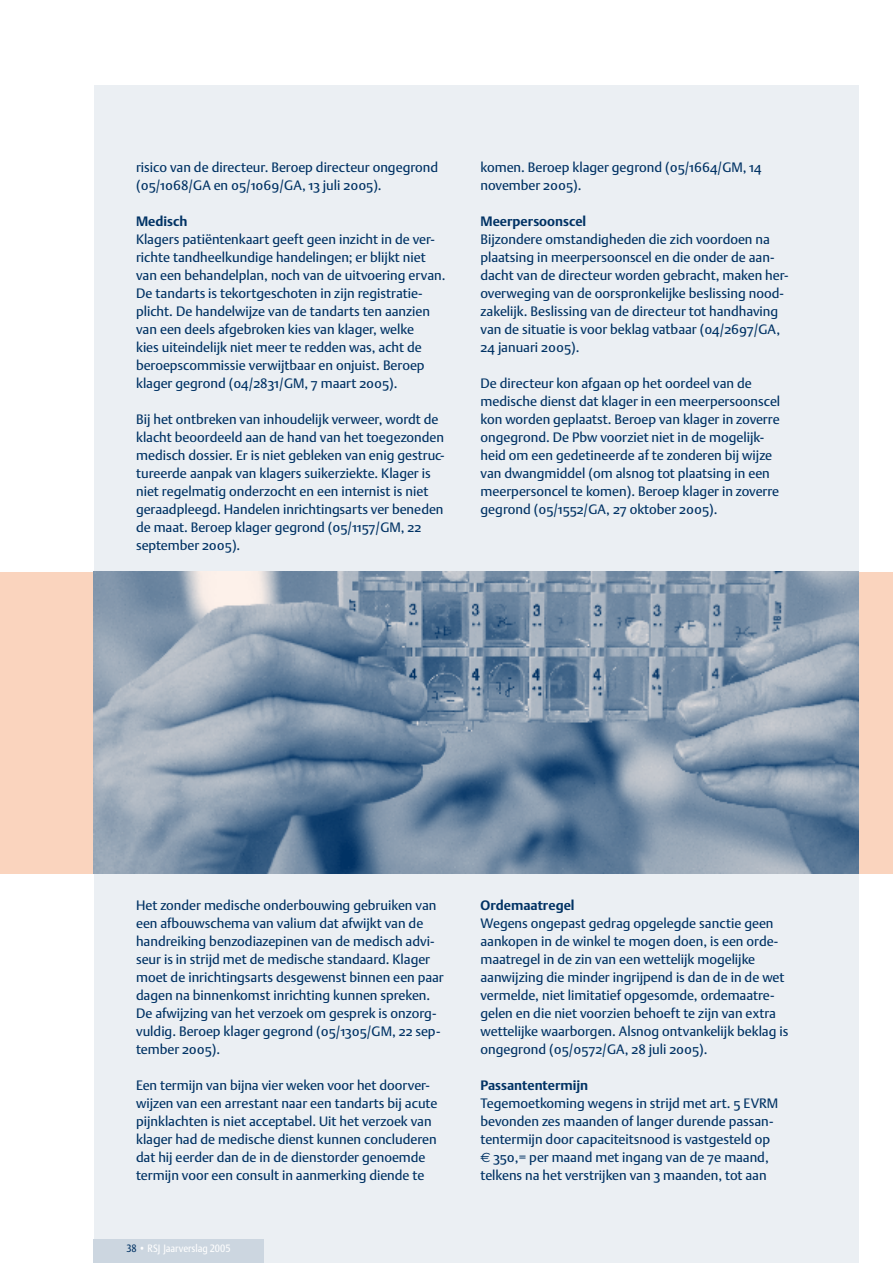
<style>
.page{position:relative;width:893px;height:1263px;background:#fff}
.page>*{position:absolute;margin:0;border:0;box-sizing:border-box;transform-origin:0 0}
.t1{font:13.5px/18px "DTL Argo ST";color:#003264}
.t2{font:700 13.5px "DTL Argo ST";color:#003264}
.t3{font:10.5px "DTL Argo T";color:#fff;scale:.89 1}
.s1{color:#003264}
.s2{font-family:"Euro Sans"}
</style>
<div class="page">
<div style="left:94px;top:85px;width:764px;height:1178px;background:#ebeff3"></div>
<div style="left:94px;top:1239px;width:170px;height:24px;background:#ccd6e0"></div>
<div style="left:0;top:572px;width:893px;height:302px;background:#fad4be"></div>
<img style="left:94px;top:572px;width:765px;height:302px">
<p class="t1" style="left:136px;top:158px;width:304px">risico van de directeur. Beroep directeur ongegrond (05/1068/GA en 05/1069/GA, 13 juli 2005).</p>
<p class="t2" style="left:136px;top:213px;width:53px">Medisch</p>
<p class="t1" style="left:136px;top:230px;width:311px">Klagers patiëntenkaart geeft geen inzicht in de ver&shy;richte tandheelkundige handelingen; er blijkt niet van een behandelplan, noch van de uitvoering ervan.<br>De tandarts is tekortgeschoten in zijn registratie&shy;plicht. De handelwijze van de tandarts ten aanzien van een deels afgebroken kies van klager, welke<br>kies uiteindelijk niet meer te redden was, acht de beroepscommissie verwijtbaar en onjuist. Beroep klager gegrond (04/2831/GM, 7 maart 2005).</p>
<p class="t1" style="left:136px;top:410px;width:310px">Bij het ontbreken van inhoudelijk verweer, wordt de klacht beoordeeld aan de hand van het toegezonden medisch dossier. Er is niet gebleken van enig gestruc&shy;tureerde aanpak van klagers suikerziekte. Klager is niet regelmatig onderzocht en een internist is niet geraadpleegd. Handelen inrichtingsarts ver beneden de maat. Beroep klager gegrond (05/1157/GM, 22 september 2005).</p>
<p class="t1" style="left:480px;top:158px;width:283px">komen. Beroep klager gegrond (05/1664/GM, 14 november 2005).</p>
<p class="t2" style="left:480px;top:213px;width:107px">Meerpersoonscel</p>
<p class="t1" style="left:480px;top:230px;width:309px">Bijzondere omstandigheden die zich voordoen na plaatsing in meerpersoonscel en die onder de aan&shy;dacht van de directeur worden gebracht, maken her&shy;overweging van de oorspronkelijke beslissing nood&shy;zakelijk. Beslissing van de directeur tot handhaving van de situatie is voor beklag vatbaar (04/2697/GA, 24 januari 2005).</p>
<p class="t1" style="left:480px;top:374px;width:301px">De directeur kon afgaan op het oordeel van de medische dienst dat klager in een meerpersoonscel kon worden geplaatst. Beroep van klager in zoverre ongegrond. De Pbw voorziet niet in de mogelijk&shy;heid om een gedetineerde af te zonderen bij wijze van dwangmiddel (om alsnog tot plaatsing in een meerpersoncel te komen). Beroep klager in zoverre gegrond (05/1552/GA, 27 oktober 2005).</p>
<p class="t1" style="left:136px;top:896px;width:309px">Het zonder medische onderbouwing gebruiken van een afbouwschema van valium dat afwijkt van de handreiking benzodiazepinen van de medisch advi&shy;seur is in strijd met de medische standaard. Klager moet de inrichtingsarts desgewenst binnen een paar dagen na binnenkomst inrichting kunnen spreken.<br>De afwijzing van het verzoek om gesprek is onzorg&shy;vuldig. Beroep klager gegrond (05/1305/GM, 22 sep&shy;tember 2005).</p>
<p class="t1" style="left:136px;top:1076px;width:303px">Een termijn van bijna vier weken voor het doorver&shy;wijzen van een arrestant naar een tandarts bij acute pijnklachten is niet acceptabel. Uit het verzoek van klager had de medische dienst kunnen concluderen dat hij eerder dan de in de dienstorder genoemde termijn voor een consult in aanmerking diende te</p>
<p class="t3" style="left:126px;top:1242px;width:119px"><span class="s1">38</span> • RSJ Jaarverslag 2005</p>
<p class="t2" style="left:480px;top:897px;width:96px">Ordemaatregel</p>
<p class="t1" style="left:480px;top:914px;width:309px">Wegens ongepast gedrag opgelegde sanctie geen aankopen in de winkel te mogen doen, is een orde&shy;maatregel in de zin van een wettelijk mogelijke aanwijzing die minder ingrijpend is dan de in de wet vermelde, niet limitatief opgesomde, ordemaatre&shy;gelen en die niet voorzien behoeft te zijn van extra wettelijke waarborgen. Alsnog ontvankelijk beklag is ongegrond (05/0572/GA, 28 juli 2005).</p>
<p class="t2" style="left:480px;top:1077px;width:109px">Passantentermijn</p>
<p class="t1" style="left:480px;top:1094px;width:299px">Tegemoetkoming wegens in strijd met art. 5 EVRM bevonden zes maanden of langer durende passan&shy;tentermijn door capaciteitsnood is vastgesteld op <span class="s2">€</span> 350,= per maand met ingang van de 7e maand, telkens na het verstrijken van 3 maanden, tot aan</p>
</div>
